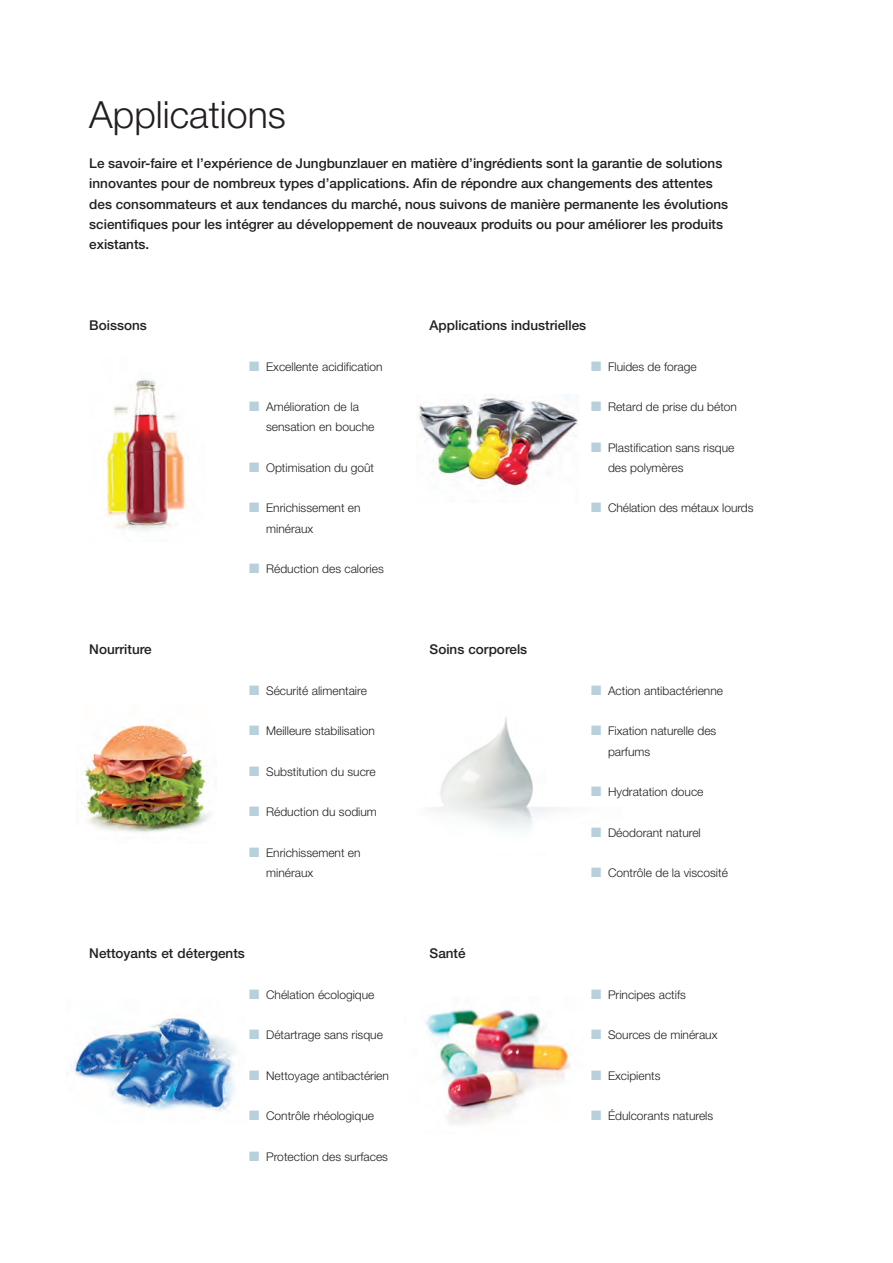
<style>
.page{position:relative;width:893px;height:1263px;background:#fff}
.page>*{position:absolute;margin:0;border:0;box-sizing:border-box;transform-origin:0 0}
.t1{font:300 37.5px "Helvetica Neue";color:#231f20}
.t2{font:500 13.5px/20.2px "Helvetica Neue";color:#231f20}
.t3{font:300 12px/20.2px "Helvetica Neue";color:#231f20}
.s1{color:#b8cfdc}
</style>
<div class="page">
<img style="left:430px;top:717px;width:132px;height:112px">
<img style="left:106px;top:379px;width:82px;height:152px">
<img style="left:81px;top:721px;width:136px;height:112px">
<img style="left:71px;top:1016px;width:165px;height:96px">
<img style="left:419px;top:394px;width:160px;height:95px">
<img style="left:425px;top:1009px;width:146px;height:115px">
<h1 class="t1" style="left:89px;top:101px;width:198px">Applications</h1>
<p class="t2" style="left:89px;top:155px;width:640px">Le savoir-faire et l’expérience de Jungbunzlauer en matière d’ingrédients sont la garantie de solutions innovantes pour de nombreux types d’applications. Afin de répondre aux changements des attentes des consommateurs et aux tendances du marché, nous suivons de manière permanente les évolutions scientifiques pour les intégrer au développement de nouveaux produits ou pour améliorer les produits existants.</p>
<p class="t2" style="left:89px;top:317px;width:59px">Boissons</p>
<p class="t2" style="left:430px;top:317px;width:158px">Applications industrielles</p>
<p class="t3" style="left:249px;top:357px;width:135px"><span class="s1">■</span> Excellente acidification</p>
<p class="t3" style="left:266px;top:398px;width:110px;text-indent:-17px"><span class="s1">■</span> Amélioration de la sensation en bouche</p>
<p class="t3" style="left:249px;top:459px;width:127px"><span class="s1">■</span> Optimisation du goût</p>
<p class="t3" style="left:266px;top:499px;width:96px;text-indent:-17px"><span class="s1">■</span> Enrichissement en minéraux</p>
<p class="t3" style="left:249px;top:560px;width:136px"><span class="s1">■</span> Réduction des calories</p>
<p class="t2" style="left:89px;top:641px;width:64px">Nourriture</p>
<p class="t2" style="left:430px;top:641px;width:99px">Soins corporels</p>
<p class="t3" style="left:249px;top:681px;width:119px"><span class="s1">■</span> Sécurité alimentaire</p>
<p class="t3" style="left:249px;top:722px;width:127px"><span class="s1">■</span> Meilleure stabilisation</p>
<p class="t3" style="left:249px;top:762px;width:128px"><span class="s1">■</span> Substitution du sucre</p>
<p class="t3" style="left:249px;top:803px;width:129px"><span class="s1">■</span> Réduction du sodium</p>
<p class="t3" style="left:266px;top:843px;width:96px;text-indent:-17px"><span class="s1">■</span> Enrichissement en minéraux</p>
<p class="t2" style="left:89px;top:944px;width:157px">Nettoyants et détergents</p>
<p class="t2" style="left:430px;top:944px;width:38px">Santé</p>
<p class="t3" style="left:249px;top:985px;width:127px"><span class="s1">■</span> Chélation écologique</p>
<p class="t3" style="left:249px;top:1026px;width:135px"><span class="s1">■</span> Détartrage sans risque</p>
<p class="t3" style="left:249px;top:1066px;width:141px"><span class="s1">■</span> Nettoyage antibactérien</p>
<p class="t3" style="left:249px;top:1107px;width:126px"><span class="s1">■</span> Contrôle rhéologique</p>
<p class="t3" style="left:249px;top:1147px;width:140px"><span class="s1">■</span> Protection des surfaces</p>
<p class="t3" style="left:591px;top:357px;width:107px"><span class="s1">■</span> Fluides de forage</p>
<p class="t3" style="left:591px;top:398px;width:147px"><span class="s1">■</span> Retard de prise du béton</p>
<p class="t3" style="left:608px;top:438px;width:128px;text-indent:-17px"><span class="s1">■</span> Plastification sans risque des polymères</p>
<p class="t3" style="left:591px;top:499px;width:164px"><span class="s1">■</span> Chélation des métaux lourds</p>
<p class="t3" style="left:591px;top:681px;width:133px"><span class="s1">■</span> Action antibactérienne</p>
<p class="t3" style="left:608px;top:722px;width:110px;text-indent:-17px"><span class="s1">■</span> Fixation naturelle des parfums</p>
<p class="t3" style="left:591px;top:783px;width:114px"><span class="s1">■</span> Hydratation douce</p>
<p class="t3" style="left:591px;top:823px;width:111px"><span class="s1">■</span> Déodorant naturel</p>
<p class="t3" style="left:591px;top:864px;width:138px"><span class="s1">■</span> Contrôle de la viscosité</p>
<p class="t3" style="left:591px;top:985px;width:96px"><span class="s1">■</span> Principes actifs</p>
<p class="t3" style="left:591px;top:1026px;width:128px"><span class="s1">■</span> Sources de minéraux</p>
<p class="t3" style="left:591px;top:1066px;width:71px"><span class="s1">■</span> Excipients</p>
<p class="t3" style="left:591px;top:1107px;width:124px"><span class="s1">■</span> Édulcorants naturels</p>
</div>
